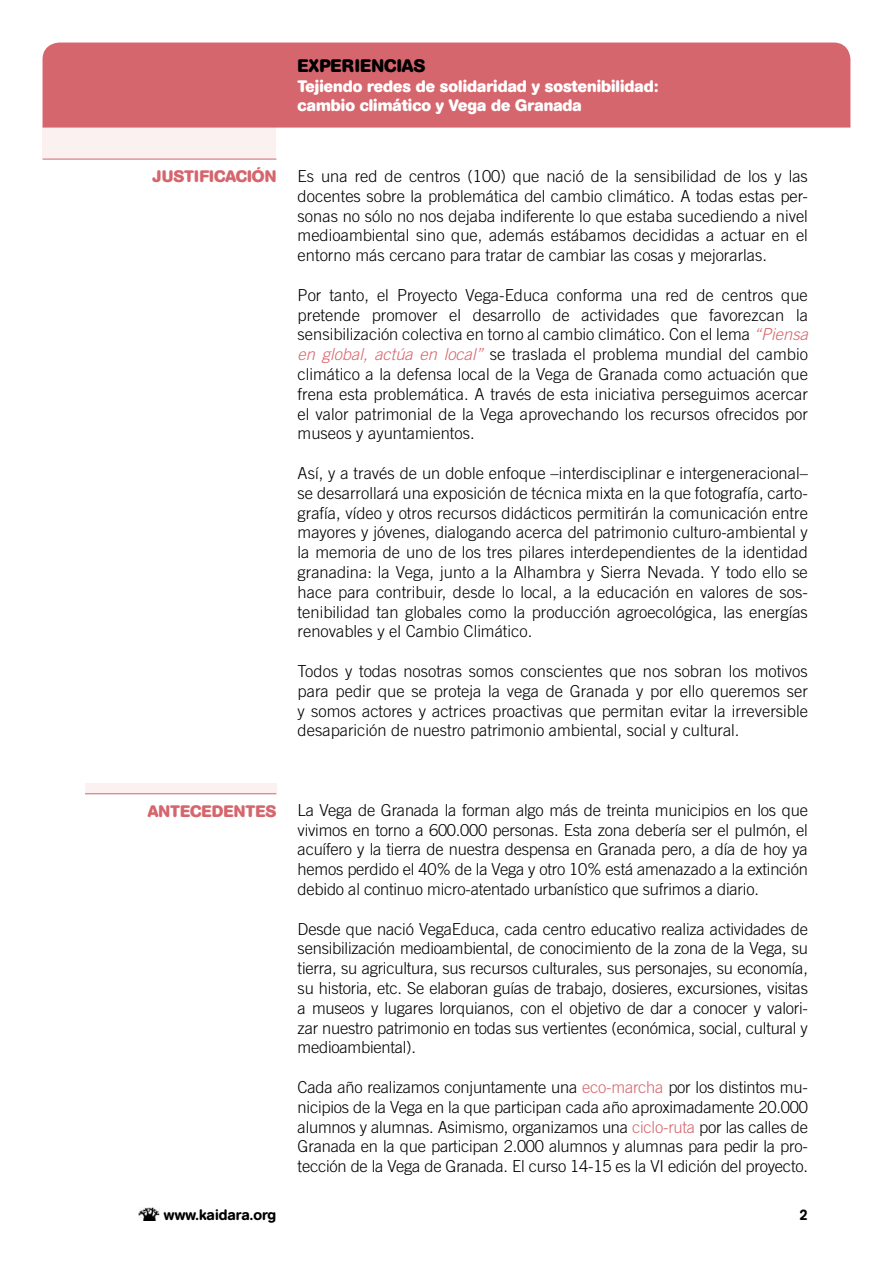
<style>
.page{position:relative;width:893px;height:1263px;background:#fff}
.page>*{position:absolute;margin:0;border:0;box-sizing:border-box;transform-origin:0 0}
.t1{font:700 18px "AG Book Rounded";letter-spacing:.02em;color:#000}
.t2{font:300 16.5px/19.8px "Trade Gothic";color:#000;text-align:justify}
.t3{font:700 16.5px/19.8px "AG Book Rounded";color:#fff}
.t4{font:700 16.5px "AG Book Rounded";color:#d6666d}
.t5{font:500 15px "AG Book Rounded";color:#000}
.s1{font-style:italic;color:#d6666d}
.s2{color:#d6666d}
</style>
<div class="page">
<img style="left:139px;top:1207px;width:20px;height:13px">
<div style="left:43px;top:128px;width:233px;height:31px;background:#fbf1f0"></div>
<hr style="left:43px;top:159px;width:233px;height:1px;background:#d6666d">
<div style="left:43px;top:43px;width:807px;height:85px;background:#d6666d"></div>
<div style="left:85px;top:783px;width:191px;height:11px;background:#fbf1f0"></div>
<hr style="left:85px;top:793px;width:191px;height:1px;background:#d6666d">
<p class="t4" style="left:153px;top:167px;width:125px">JUSTIFICACIÓN</p>
<p class="t1" style="left:298px;top:55px;width:129px">EXPERIENCIAS</p>
<p class="t3" style="left:298px;top:76px;width:362px">Tejiendo redes de solidaridad y sostenibilidad: cambio climático y Vega de Granada</p>
<p class="t2" style="left:298px;top:166px;width:512px">Es una red de centros (100) que nació de la sensibilidad de los y las docentes sobre la problemática del cambio climático. A todas estas per&shy;sonas no sólo no nos dejaba indiferente lo que estaba sucediendo a nivel medioambiental sino que, además estábamos decididas a actuar en el entorno más cercano para tratar de cambiar las cosas y mejorarlas.</p>
<p class="t2" style="left:298px;top:285px;width:512px">Por tanto, el Proyecto Vega-Educa conforma una red de centros que pretende promover el desarrollo de actividades que favorezcan la sensibilización colectiva en torno al cambio climático. Con el lema <span class="s1">“Piensa en global, actúa en local”</span> se traslada el problema mundial del cambio climático a la defensa local de la Vega de Granada como actuación que frena esta problemática. A través de esta iniciativa perseguimos acercar el valor patrimonial de la Vega aprovechando los recursos ofrecidos por museos y ayuntamientos.</p>
<p class="t2" style="left:298px;top:463px;width:512px">Así, y a través de un doble enfoque –interdisciplinar e intergeneracional– se desarrollará una exposición de técnica mixta en la que fotografía, carto&shy;grafía, vídeo y otros recursos didácticos permitirán la comunicación entre mayores y jóvenes, dialogando acerca del patrimonio culturo-ambiental y la memoria de uno de los tres pilares interdependientes de la identidad granadina: la Vega, junto a la Alhambra y Sierra Nevada. Y todo ello se hace para contribuir, desde lo local, a la educación en valores de sos&shy;tenibilidad tan globales como la producción agroecológica, las energías renovables y el Cambio Climático.</p>
<p class="t2" style="left:298px;top:661px;width:512px">Todos y todas nosotras somos conscientes que nos sobran los motivos para pedir que se proteja la vega de Granada y por ello queremos ser y somos actores y actrices proactivas que permitan evitar la irreversible desaparición de nuestro patrimonio ambiental, social y cultural.</p>
<p class="t4" style="left:148px;top:801px;width:130px">ANTECEDENTES</p>
<p class="t2" style="left:298px;top:800px;width:512px">La Vega de Granada la forman algo más de treinta municipios en los que vivimos en torno a 600.000 personas. Esta zona debería ser el pulmón, el acuífero y la tierra de nuestra despensa en Granada pero, a día de hoy ya hemos perdido el 40% de la Vega y otro 10% está amenazado a la extinción debido al continuo micro-atentado urbanístico que sufrimos a diario.</p>
<p class="t2" style="left:298px;top:918px;width:512px">Desde que nació VegaEduca, cada centro educativo realiza actividades de sensibilización medioambiental, de conocimiento de la zona de la Vega, su tierra, su agricultura, sus recursos culturales, sus personajes, su economía, su historia, etc. Se elaboran guías de trabajo, dosieres, excursiones, visitas a museos y lugares lorquianos, con el objetivo de dar a conocer y valori&shy;zar nuestro patrimonio en todas sus vertientes (económica, social, cultural y medioambiental).</p>
<p class="t2" style="left:298px;top:1077px;width:512px">Cada año realizamos conjuntamente una <span class="s2">eco-marcha</span> por los distintos mu&shy;nicipios de la Vega en la que participan cada año aproximadamente 20.000 alumnos y alumnas. Asimismo, organizamos una <span class="s2">ciclo-ruta</span> por las calles de Granada en la que participan 2.000 alumnos y alumnas para pedir la pro&shy;tección de la Vega de Granada. El curso 14-15 es la VI edición del proyecto.</p>
<p class="t5" style="left:164px;top:1206px;width:114px">www.kaidara.org</p>
<p class="t5" style="left:799px;top:1206px;width:10px">2</p>
</div>
